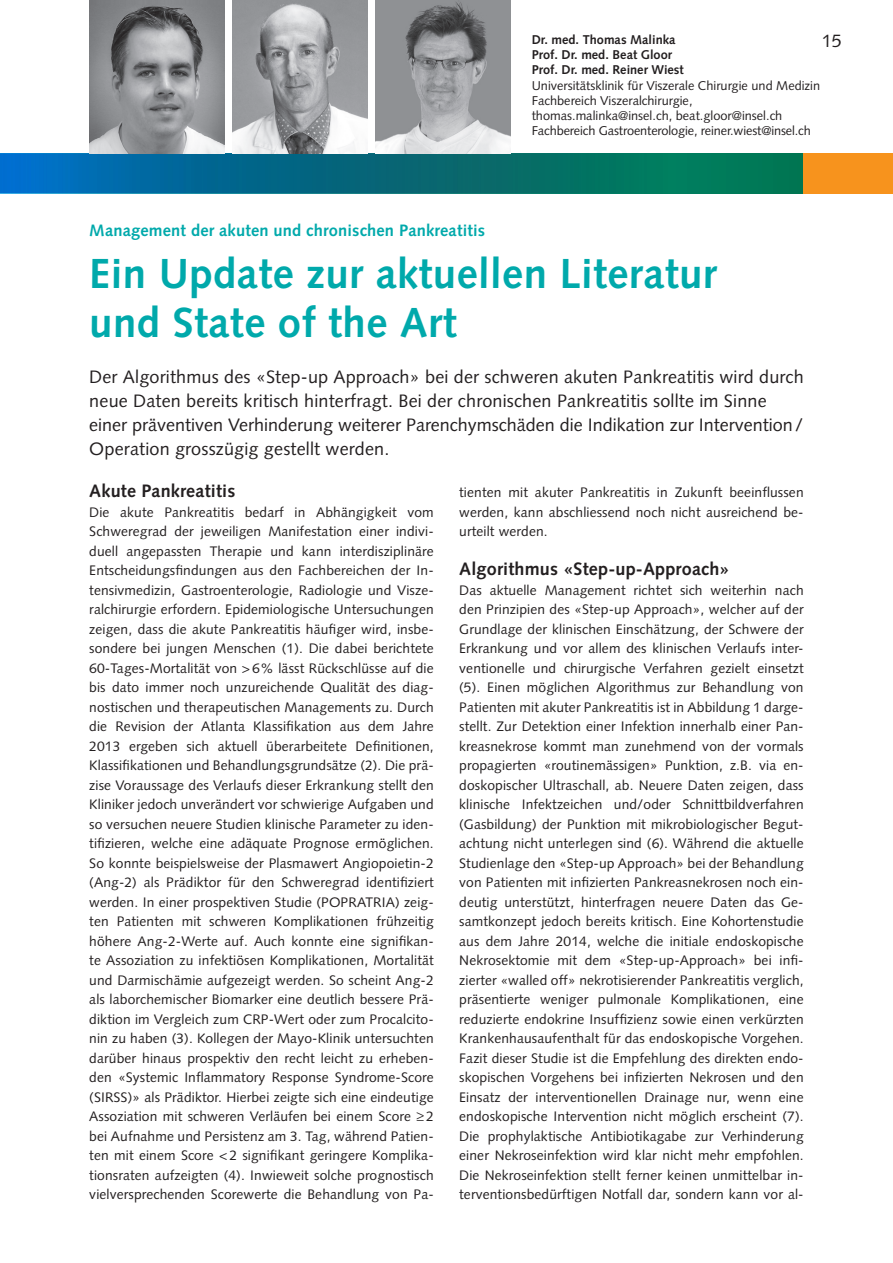
<style>
.page{position:relative;width:893px;height:1263px;background:#fff}
.page>*{position:absolute;margin:0;border:0;box-sizing:border-box;transform-origin:0 0}
.t1{font:700 42px/49.5px "Syntax";letter-spacing:.01em;color:#00a9ab}
.t2{font:18px/24px "Syntax";letter-spacing:.01em;color:#231f20}
.t3{font:700 18px "Syntax";letter-spacing:.01em;color:#231f20}
.t4{font:700 16.5px "Syntax";letter-spacing:.01em;color:#00a9ab}
.t5{font:13.8px/19.5px "Syntax";letter-spacing:.01em;color:#231f20;text-align:justify}
.t6{font:12.75px/15.3px "Syntax";color:#231f20}
.t7{font:700 12.75px/15.3px "Syntax";color:#231f20}
</style>
<div class="page">
<svg style="left:0;top:153px;width:804px;height:40px;background:#056e7f"></svg>
<img style="left:89px;top:0;width:135px;height:153px">
<img style="left:233px;top:0;width:134px;height:153px">
<img style="left:376px;top:0;width:134px;height:153px">
<div style="left:804px;top:153px;width:89px;height:40px;background:#f7931d"></div>
<p class="t7" style="left:532px;top:32px;width:154px">Dr. med. Thomas Malinka<br>Prof. Dr. med. Beat Gloor<br>Prof. Dr. med. Reiner Wiest</p>
<p class="t6" style="left:532px;top:78px;width:290px">Universitätsklinik für Viszerale Chirurgie und Medizin Fachbereich Viszeralchirurgie, thomas.malinka@insel.ch, beat.gloor@insel.ch Fachbereich Gastroenterologie, reiner.wiest@insel.ch</p>
<h2 class="t2" style="left:822px;top:29px;width:22px">15</h2>
<p class="t4" style="left:89px;top:221px;width:397px">Management der akuten und chronischen Pankreatitis</p>
<h1 class="t1" style="left:89px;top:249px;width:629px">Ein Update zur aktuellen Literatur und State of the Art</h1>
<p class="t2" style="left:89px;top:365px;width:716px">Der Algorithmus des «Step-up Approach» bei der schweren akuten Pankreatitis wird durch neue Daten bereits kritisch hinterfragt. Bei der chronischen Pankreatitis sollte im Sinne einer präventiven Verhinderung weiterer Parenchymschäden die Indikation zur Intervention/ Operation grosszügig gestellt werden.</p>
<h2 class="t3" style="left:89px;top:480px;width:148px">Akute Pankreatitis</h2>
<p class="t5" style="left:89px;top:502px;width:346px">Die akute Pankreatitis bedarf in Abhängigkeit vom Schweregrad der jeweiligen Manifestation einer indivi&shy;duell angepassten Therapie und kann interdisziplinäre Entscheidungsfindungen aus den Fachbereichen der In&shy;tensivmedizin, Gastroenterologie, Radiologie und Visze&shy;ralchirurgie erfordern. Epidemiologische Untersuchungen zeigen, dass die akute Pankreatitis häufiger wird, insbe&shy;sondere bei jungen Menschen (1). Die dabei berichtete 60-Tages-Mortalität von &gt;6% lässt Rückschlüsse auf die bis dato immer noch unzureichende Qualität des diag&shy;nostischen und therapeutischen Managements zu. Durch die Revision der Atlanta Klassifikation aus dem Jahre 2013 ergeben sich aktuell überarbeitete Definitionen, Klassifikationen und Behandlungsgrundsätze (2). Die prä&shy;zise Voraussage des Verlaufs dieser Erkrankung stellt den Kliniker jedoch unverändert vor schwierige Aufgaben und so versuchen neuere Studien klinische Parameter zu iden&shy;tifizieren, welche eine adäquate Prognose ermöglichen.<br>So konnte beispielsweise der Plasmawert Angiopoietin-2 (Ang-2) als Prädiktor für den Schweregrad identifiziert werden. In einer prospektiven Studie (POPRATRIA) zeig&shy;ten Patienten mit schweren Komplikationen frühzeitig höhere Ang-2-Werte auf. Auch konnte eine signifikan&shy;te Assoziation zu infektiösen Komplikationen, Mortalität und Darmischämie aufgezeigt werden. So scheint Ang-2 als laborchemischer Biomarker eine deutlich bessere Prä&shy;diktion im Vergleich zum CRP-Wert oder zum Procalcito&shy;nin zu haben (3). Kollegen der Mayo-Klinik untersuchten darüber hinaus prospektiv den recht leicht zu erheben&shy;den «Systemic Inflammatory Response Syndrome-Score (SIRSS)» als Prädiktor. Hierbei zeigte sich eine eindeutige Assoziation mit schweren Verläufen bei einem Score ≥ 2 bei Aufnahme und Persistenz am 3. Tag, während Patien&shy;ten mit einem Score &lt;2 signifikant geringere Komplika&shy;tionsraten aufzeigten (4). Inwieweit solche prognostisch vielversprechenden Scorewerte die Behandlung von Pa-</p>
<p class="t5" style="left:459px;top:483px;width:346px">tienten mit akuter Pankreatitis in Zukunft beeinflussen werden, kann abschliessend noch nicht ausreichend be&shy;urteilt werden.</p>
<h2 class="t3" style="left:459px;top:558px;width:272px">Algorithmus «Step-up-Approach»</h2>
<p class="t5" style="left:459px;top:580px;width:346px">Das aktuelle Management richtet sich weiterhin nach den Prinzipien des «Step-up Approach», welcher auf der Grundlage der klinischen Einschätzung, der Schwere der Erkrankung und vor allem des klinischen Verlaufs inter&shy;ventionelle und chirurgische Verfahren gezielt einsetzt (5). Einen möglichen Algorithmus zur Behandlung von Patienten mit akuter Pankreatitis ist in Abbildung 1 darge&shy;stellt. Zur Detektion einer Infektion innerhalb einer Pan&shy;kreasnekrose kommt man zunehmend von der vormals propagierten «routinemässigen» Punktion, z.B. via en&shy;doskopischer Ultraschall, ab. Neuere Daten zeigen, dass klinische Infektzeichen und/oder Schnittbildverfahren (Gasbildung) der Punktion mit mikrobiologischer Begut&shy;achtung nicht unterlegen sind (6). Während die aktuelle Studienlage den «Step-up Approach» bei der Behandlung von Patienten mit infizierten Pankreasnekrosen noch ein&shy;deutig unterstützt, hinterfragen neuere Daten das Ge&shy;samtkonzept jedoch bereits kritisch. Eine Kohortenstudie aus dem Jahre 2014, welche die initiale endoskopische Nekrosektomie mit dem «Step-up-Approach» bei infi&shy;zierter «walled off» nekrotisierender Pankreatitis verglich, präsentierte weniger pulmonale Komplikationen, eine reduzierte endokrine Insuffizienz sowie einen verkürzten Krankenhausaufenthalt für das endoskopische Vorgehen.<br>Fazit dieser Studie ist die Empfehlung des direkten endo&shy;skopischen Vorgehens bei infizierten Nekrosen und den Einsatz der interventionellen Drainage nur, wenn eine endoskopische Intervention nicht möglich erscheint (7).<br>Die prophylaktische Antibiotikagabe zur Verhinderung einer Nekroseinfektion wird klar nicht mehr empfohlen.<br>Die Nekroseinfektion stellt ferner keinen unmittelbar in&shy;terventionsbedürftigen Notfall dar, sondern kann vor al-</p>
</div>
